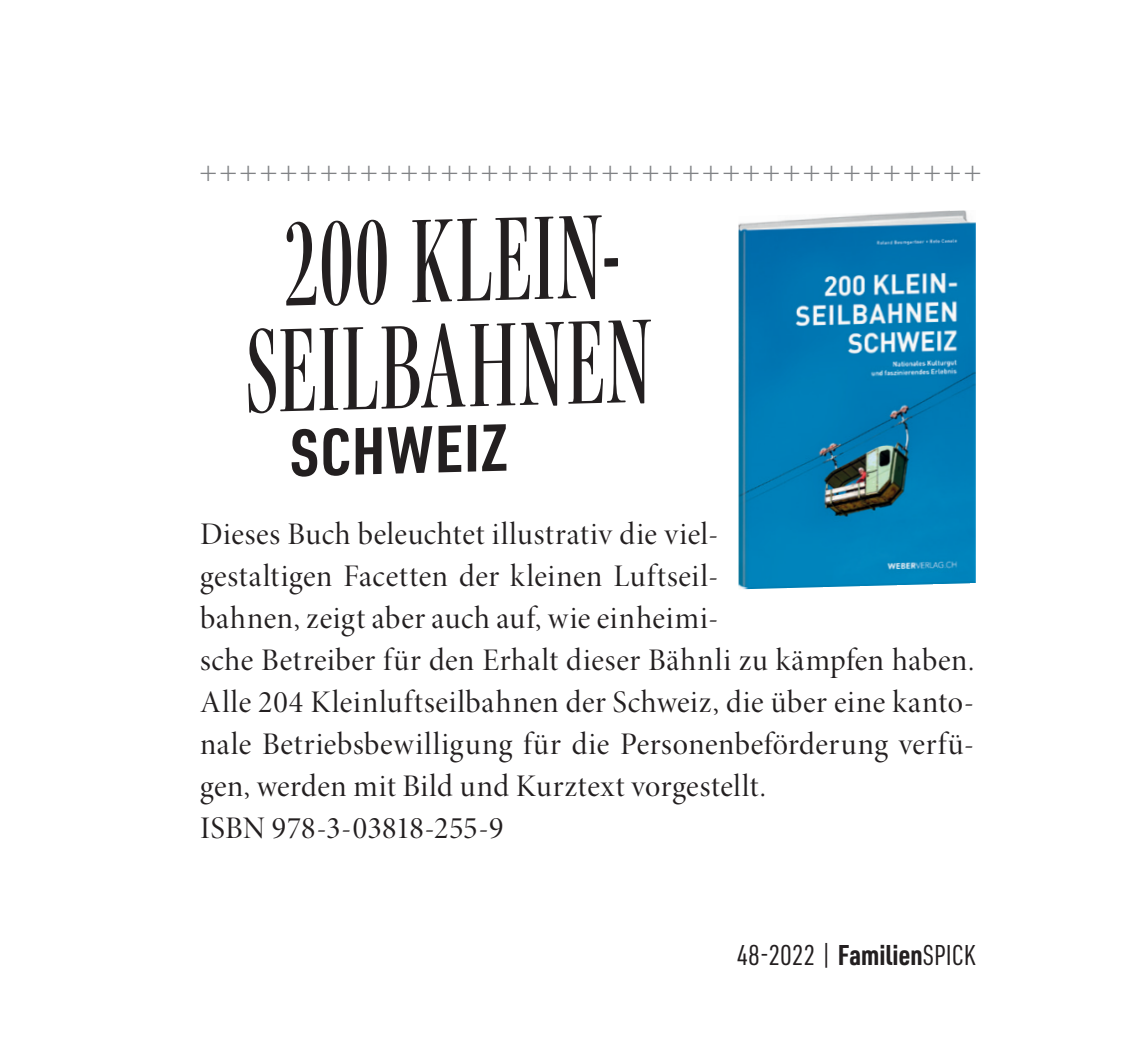
<style>
.page{position:relative;width:1122px;height:1042px;background:#fff}
.page>*{position:absolute;margin:0;border:0;box-sizing:border-box;transform-origin:0 0}
.t1{font:121.45px/106px "Mencken Std Head Compress";color:#231f20;text-align:center}
.t2{font:700 65.1px "URWDIN Cond";color:#231f20}
.t3{font:31.5px/42px "Minion Pro Disp";letter-spacing:.02em;color:#231f20}
.t4{font:200 31.5px "URWDIN";color:#808285}
.t5{font:28px "URWDIN Cond";color:#231f20}
.s1{font-weight:700}
</style>
<div class="page">
<img style="left:738px;top:210px;width:237px;height:379px">
<p class="t4" style="left:200px;top:154px;width:782px">+++++++++++++++++++++++++++++++++++++++</p>
<h1 class="t1" style="left:241px;top:209px;width:421px;rotate:-1deg">200 KLEIN-<br>SEILBAHNEN</h1>
<h2 class="t2" style="left:288px;top:410px;width:218px;rotate:-2deg">SCHWEIZ</h2>
<p class="t3" style="left:200px;top:514px;width:775px">Dieses Buch beleuchtet illustrativ die viel-<br>gestaltigen Facetten der kleinen Luftseil-<br>bahnen, zeigt aber auch auf, wie einheimi-<br>sche Betreiber für den Erhalt dieser Bähnli zu kämpfen haben.<br>Alle 204 Kleinluftseilbahnen der Schweiz, die über eine kanto&shy;nale Betriebsbewilligung für die Personenbeförderung verfü&shy;gen, werden mit Bild und Kurztext vorgestellt.<br>ISBN 978-3-03818-255-9</p>
<p class="t5" style="left:736px;top:936px;width:241px">48-2022 | <span class="s1">Familien</span>SPICK</p>
</div>
